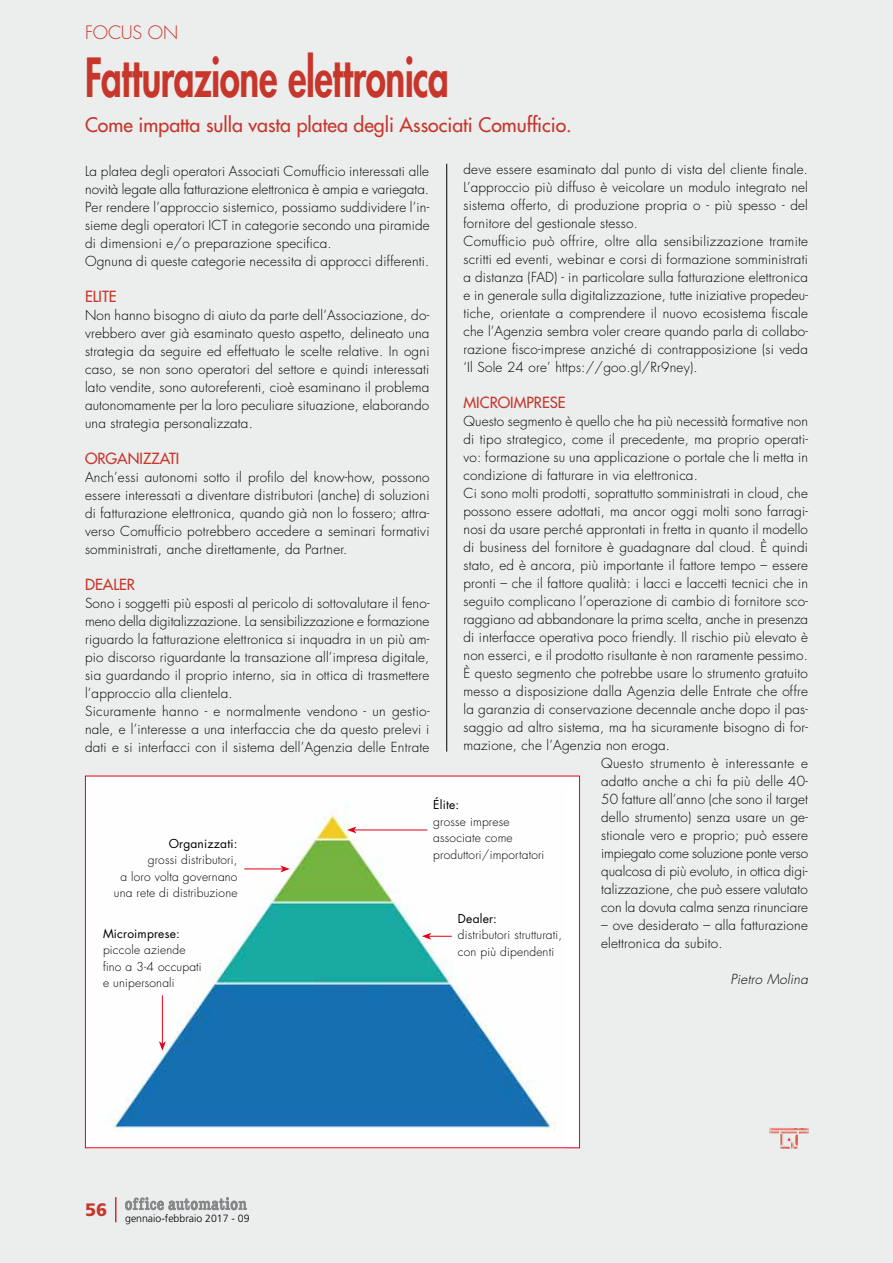
<style>
.page{position:relative;width:893px;height:1263px;background:#eceded}
.page>*{position:absolute;margin:0;border:0;box-sizing:border-box;transform-origin:0 0}
.t1{font:800 52.5px "Futura";letter-spacing:-.015em;color:#c7362b;scale:.7 1}
.t2{font:19.5px "Futura";color:#c7362b}
.t3{font:300 18px "Futura";letter-spacing:-.015em;color:#c7362b}
.t4{font:15px "Futura";color:#c7362b}
.t5{font:300 13.5px/18px "Futura";letter-spacing:.015em;color:#000}
.t6{font:300 13.5px "Futura";letter-spacing:-.01em;color:#000}
.t7{font:300 13.5px "Futura";letter-spacing:.035em;color:#000}
.t8{font:italic 300 13.5px "Futura";letter-spacing:.02em;color:#000}
.t9{font:300 12px/16.5px "Futura";letter-spacing:.015em;color:#000}
.t10{font:12px "Futura";letter-spacing:.015em;color:#000}
.t11{font:300 10.5px "Frutiger";color:#000}
</style>
<div class="page">
<svg style="left:125px;top:1197px;width:122px;height:13px"></svg>
<hr style="left:115px;top:1197px;width:2px;height:25px;background:#c7362b">
<hr style="left:446px;top:164px;width:1px;height:588px;background:#000">
<img style="left:769px;top:1127px;width:40px;height:22px">
<div style="left:85px;top:776px;width:494px;height:372px;background:#fff"></div>
<img style="left:110px;top:804px;width:446px;height:328px">
<hr style="left:354px;top:829px;width:73px;height:1px;background:#e2001a">
<svg style="left:347px;top:826px;width:9px;height:7px"></svg>
<hr style="left:162px;top:995px;width:1px;height:49px;background:#e2001a">
<svg style="left:159px;top:1041px;width:7px;height:10px"></svg>
<svg style="left:422px;top:933px;width:30px;height:7px"></svg>
<hr style="left:244px;top:868px;width:39px;height:1px;background:#e2001a">
<svg style="left:280px;top:865px;width:10px;height:7px"></svg>
<h3 class="t3" style="left:85px;top:22px;width:95px">FOCUS ON</h3>
<h1 class="t1" style="left:85px;top:44px;width:521px">Fatturazione elettronica</h1>
<h2 class="t2" style="left:85px;top:113px;width:488px">Come impatta sulla vasta platea degli Associati Comufficio.</h2>
<p class="t5" style="left:85px;top:162px;width:346px">La platea degli operatori Associati Comufficio interessati alle novità legate alla fatturazione elettronica è ampia e variegata.<br>Per rendere l’approccio sistemico, possiamo suddividere l’in&shy;sieme degli operatori ICT in categorie secondo una piramide di dimensioni e/o preparazione specifica.<br>Ognuna di queste categorie necessita di approcci differenti.</p>
<p class="t4" style="left:85px;top:287px;width:33px">ELITE</p>
<p class="t5" style="left:85px;top:306px;width:346px;text-align:justify">Non hanno bisogno di aiuto da parte dell’Associazione, do&shy;vrebbero aver già esaminato questo aspetto, delineato una strategia da seguire ed effettuato le scelte relative. In ogni caso, se non sono operatori del settore e quindi interessati lato vendite, sono autoreferenti, cioè esaminano il problema autonomamente per la loro peculiare situazione, elaborando una strategia personalizzata.</p>
<p class="t4" style="left:85px;top:449px;width:96px">ORGANIZZATI</p>
<p class="t5" style="left:85px;top:468px;width:346px;text-align:justify">Anch’essi autonomi sotto il profilo del know-how, possono essere interessati a diventare distributori (anche) di soluzioni di fatturazione elettronica, quando già non lo fossero; attra&shy;verso Comufficio potrebbero accedere a seminari formativi somministrati, anche direttamente, da Partner.</p>
<p class="t4" style="left:85px;top:575px;width:52px">DEALER</p>
<p class="t5" style="left:85px;top:594px;width:346px">Sono i soggetti più esposti al pericolo di sottovalutare il feno&shy;meno della digitalizzazione. La sensibilizzazione e formazione riguardo la fatturazione elettronica si inquadra in un più am&shy;pio discorso riguardante la transazione all’impresa digitale, sia guardando il proprio interno, sia in ottica di trasmettere l’approccio alla clientela.<br>Sicuramente hanno - e normalmente vendono - un gestio&shy;nale, e l’interesse a una interfaccia che da questo prelevi i dati e si interfacci con il sistema dell’Agenzia delle Entrate</p>
<p class="t5" style="left:463px;top:160px;width:346px">deve essere esaminato dal punto di vista del cliente finale.<br>L’approccio più diffuso è veicolare un modulo integrato nel sistema offerto, di produzione propria o - più spesso - del fornitore del gestionale stesso.<br>Comufficio può offrire, oltre alla sensibilizzazione tramite scritti ed eventi, webinar e corsi di formazione somministrati a distanza (FAD) - in particolare sulla fatturazione elettronica e in generale sulla digitalizzazione, tutte iniziative propedeu&shy;tiche, orientate a comprendere il nuovo ecosistema fiscale che l’Agenzia sembra voler creare quando parla di collabo&shy;razione fisco-imprese anziché di contrapposizione (si veda ‘Il Sole 24 ore’ https://goo.gl/Rr9ney).</p>
<p class="t4" style="left:463px;top:393px;width:104px">MICROIMPRESE</p>
<p class="t5" style="left:463px;top:412px;width:346px">Questo segmento è quello che ha più necessità formative non</p>
<p class="t5" style="left:463px;top:430px;width:346px">di tipo strategico, come il precedente, ma proprio operati-</p>
<p class="t5" style="left:463px;top:448px;width:346px">vo: formazione su una applicazione o portale che li metta in</p>
<p class="t5" style="left:463px;top:466px;width:236px">condizione di fatturare in via elettronica.</p>
<p class="t5" style="left:463px;top:484px;width:346px">Ci sono molti prodotti, soprattutto somministrati in cloud, che</p>
<p class="t5" style="left:463px;top:502px;width:346px">possono essere adottati, ma ancor oggi molti sono farragi-</p>
<p class="t5" style="left:463px;top:520px;width:346px">nosi da usare perché approntati in fretta in quanto il modello</p>
<p class="t5" style="left:463px;top:538px;width:346px">di business del fornitore è guadagnare dal cloud. È quindi</p>
<p class="t5" style="left:463px;top:556px;width:346px">stato, ed è ancora, più importante il fattore tempo – essere</p>
<p class="t5" style="left:463px;top:574px;width:346px">pronti – che il fattore qualità: i lacci e laccetti tecnici che in</p>
<p class="t5" style="left:463px;top:592px;width:346px">seguito complicano l’operazione di cambio di fornitore sco-</p>
<p class="t5" style="left:463px;top:610px;width:346px">raggiano ad abbandonare la prima scelta, anche in presenza</p>
<p class="t5" style="left:463px;top:628px;width:346px">di interfacce operativa poco friendly. Il rischio più elevato è</p>
<p class="t5" style="left:463px;top:646px;width:346px">non esserci, e il prodotto risultante è non raramente pessimo.</p>
<p class="t5" style="left:463px;top:664px;width:346px">È questo segmento che potrebbe usare lo strumento gratuito</p>
<p class="t5" style="left:463px;top:682px;width:346px">messo a disposizione dalla Agenzia delle Entrate che offre</p>
<p class="t5" style="left:463px;top:700px;width:346px">la garanzia di conservazione decennale anche dopo il pas-</p>
<p class="t5" style="left:463px;top:718px;width:346px">saggio ad altro sistema, ma ha sicuramente bisogno di for-</p>
<p class="t5" style="left:463px;top:736px;width:208px">mazione, che l’Agenzia non eroga.</p>
<p class="t7" style="left:601px;top:755px;width:208px">Questo strumento è interessante e</p>
<p class="t5" style="left:601px;top:772px;width:208px">adatto anche a chi fa più delle 40-</p>
<p class="t5" style="left:601px;top:790px;width:208px">50 fatture all’anno (che sono il target</p>
<p class="t5" style="left:601px;top:808px;width:208px">dello strumento) senza usare un ge-</p>
<p class="t5" style="left:601px;top:826px;width:208px">stionale vero e proprio; può essere</p>
<p class="t6" style="left:601px;top:845px;width:208px">impiegato come soluzione ponte verso</p>
<p class="t5" style="left:601px;top:862px;width:208px">qualcosa di più evoluto, in ottica digi-</p>
<p class="t5" style="left:601px;top:880px;width:208px">talizzazione, che può essere valutato</p>
<p class="t5" style="left:601px;top:898px;width:208px">con la dovuta calma senza rinunciare</p>
<p class="t5" style="left:601px;top:916px;width:208px">– ove desiderato – alla fatturazione elettronica da subito.</p>
<p class="t8" style="left:730px;top:971px;width:79px">Pietro Molina</p>
<p class="t10" style="left:433px;top:797px;width:27px">Élite:</p>
<p class="t9" style="left:433px;top:813px;width:113px">grosse imprese associate come produttori/importatori</p>
<p class="t10" style="left:169px;top:836px;width:70px">Organizzati:</p>
<p class="t9" style="left:114px;top:852px;width:125px;text-align:right">grossi distributori,<br>a loro volta governano una rete di distribuzione</p>
<p class="t10" style="left:103px;top:925px;width:78px">Microimprese:</p>
<p class="t9" style="left:103px;top:942px;width:100px">piccole aziende fino a 3-4 occupati e unipersonali</p>
<p class="t10" style="left:458px;top:911px;width:41px">Dealer:</p>
<p class="t9" style="left:458px;top:927px;width:106px">distributori strutturati, con più dipendenti</p>
<p class="t11" style="left:85px;top:1212px;width:166px"><sup>56</sup> gennaio-febbraio 2017 - 09</p>
</div>
